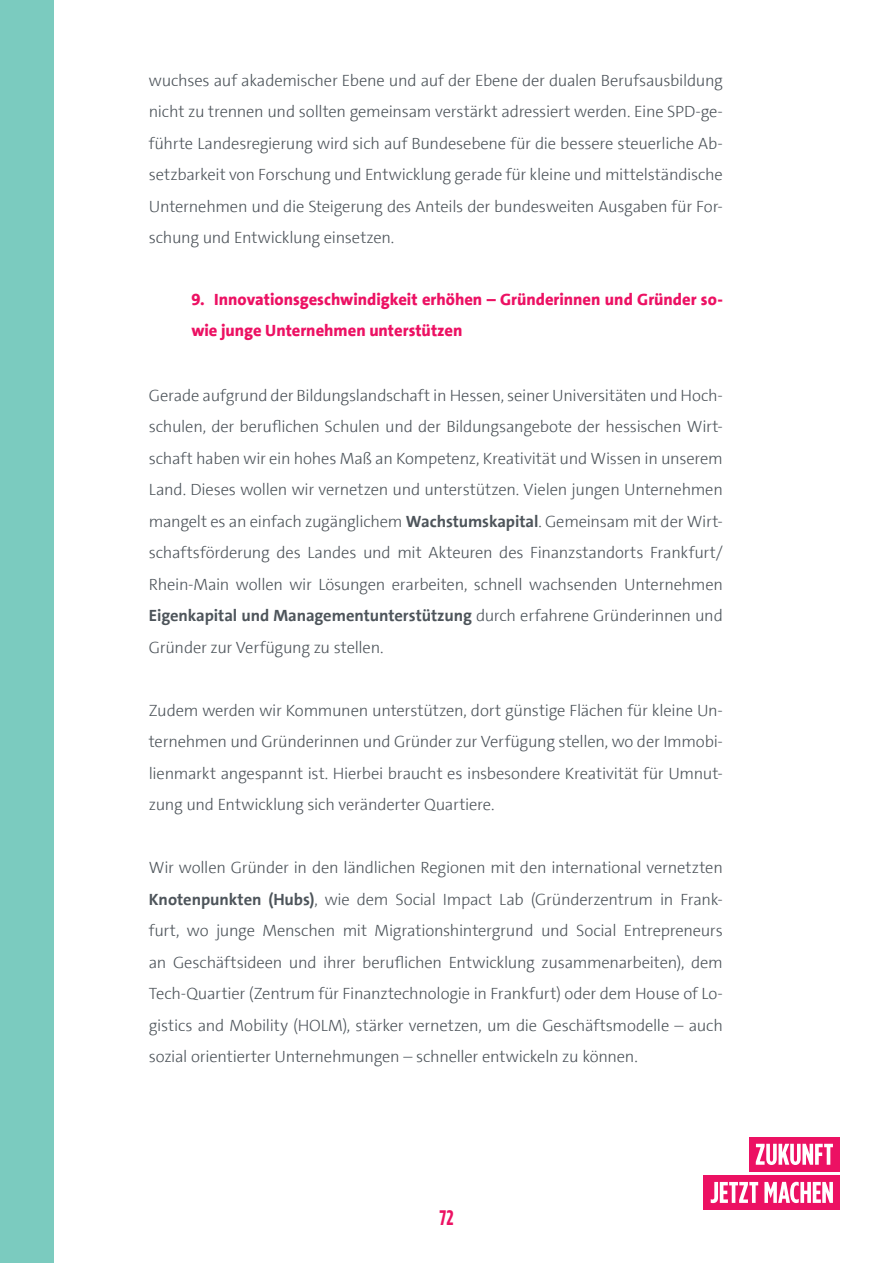
<style>
.page{position:relative;width:893px;height:1263px;background:#fff}
.page>*{position:absolute;margin:0;border:0;box-sizing:border-box;transform-origin:0 0}
.t1{font:700 21px "Gotham Condensed";color:#ec1163}
.t2{font:300 16.5px/31.5px "SPD The Sans";letter-spacing:-.015em;color:#4d545a;text-align:justify}
.t3{font:800 16.5px/31.5px "SPD The Sans";color:#ec1163}
.s1{font-weight:700}
</style>
<div class="page">
<div style="left:0;top:0;width:53px;height:1263px;background:#7bcbbf"></div>
<div style="left:749px;top:1137px;width:91px;height:34px;background:#ec1163"></div>
<svg style="left:756px;top:1144px;width:77px;height:21px"></svg>
<div style="left:704px;top:1175px;width:136px;height:35px;background:#ec1163"></div>
<svg style="left:711px;top:1182px;width:122px;height:21px"></svg>
<p class="t2" style="left:149px;top:64px;width:576px">wuchses auf akademischer Ebene und auf der Ebene der dualen Berufsausbildung nicht zu trennen und sollten gemeinsam verstärkt adressiert werden. Eine SPD-ge&shy;führte Landesregierung wird sich auf Bundesebene für die bessere steuerliche Ab&shy;setzbarkeit von Forschung und Entwicklung gerade für kleine und mittelständische Unternehmen und die Steigerung des Anteils der bundesweiten Ausgaben für For&shy;schung und Entwicklung einsetzen.</p>
<p class="t3" style="left:191px;top:283px;width:533px">9. Innovationsgeschwindigkeit erhöhen – Gründerinnen und Gründer so&shy;wie junge Unternehmen unterstützen</p>
<p class="t2" style="left:149px;top:379px;width:576px">Gerade aufgrund der Bildungslandschaft in Hessen, seiner Universitäten und Hoch&shy;schulen, der beruflichen Schulen und der Bildungsangebote der hessischen Wirt&shy;schaft haben wir ein hohes Maß an Kompetenz, Kreativität und Wissen in unserem Land. Dieses wollen wir vernetzen und unterstützen. Vielen jungen Unternehmen mangelt es an einfach zugänglichem <span class="s1">Wachstumskapital</span>. Gemeinsam mit der Wirt&shy;schaftsförderung des Landes und mit Akteuren des Finanzstandorts Frankfurt/ Rhein-Main wollen wir Lösungen erarbeiten, schnell wachsenden Unternehmen <span class="s1">Eigenkapital und Managementunterstützung</span> durch erfahrene Gründerinnen und Gründer zur Verfügung zu stellen.</p>
<p class="t2" style="left:149px;top:694px;width:576px">Zudem werden wir Kommunen unterstützen, dort günstige Flächen für kleine Un&shy;ternehmen und Gründerinnen und Gründer zur Verfügung stellen, wo der Immobi&shy;lienmarkt angespannt ist. Hierbei braucht es insbesondere Kreativität für Umnut&shy;zung und Entwicklung sich veränderter Quartiere.</p>
<p class="t2" style="left:149px;top:852px;width:576px">Wir wollen Gründer in den ländlichen Regionen mit den international vernetzten <span class="s1">Knotenpunkten (Hubs)</span>, wie dem Social Impact Lab (Gründerzentrum in Frank&shy;furt, wo junge Menschen mit Migrationshintergrund und Social Entrepreneurs an Geschäftsideen und ihrer beruflichen Entwicklung zusammenarbeiten), dem Tech-Quartier (Zentrum für Finanztechnologie in Frankfurt) oder dem House of Lo&shy;gistics and Mobility (HOLM), stärker vernetzen, um die Geschäftsmodelle – auch sozial orientierter Unternehmungen – schneller entwickeln zu können.</p>
<p class="t1" style="left:440px;top:1205px;width:15px">72</p>
</div>
